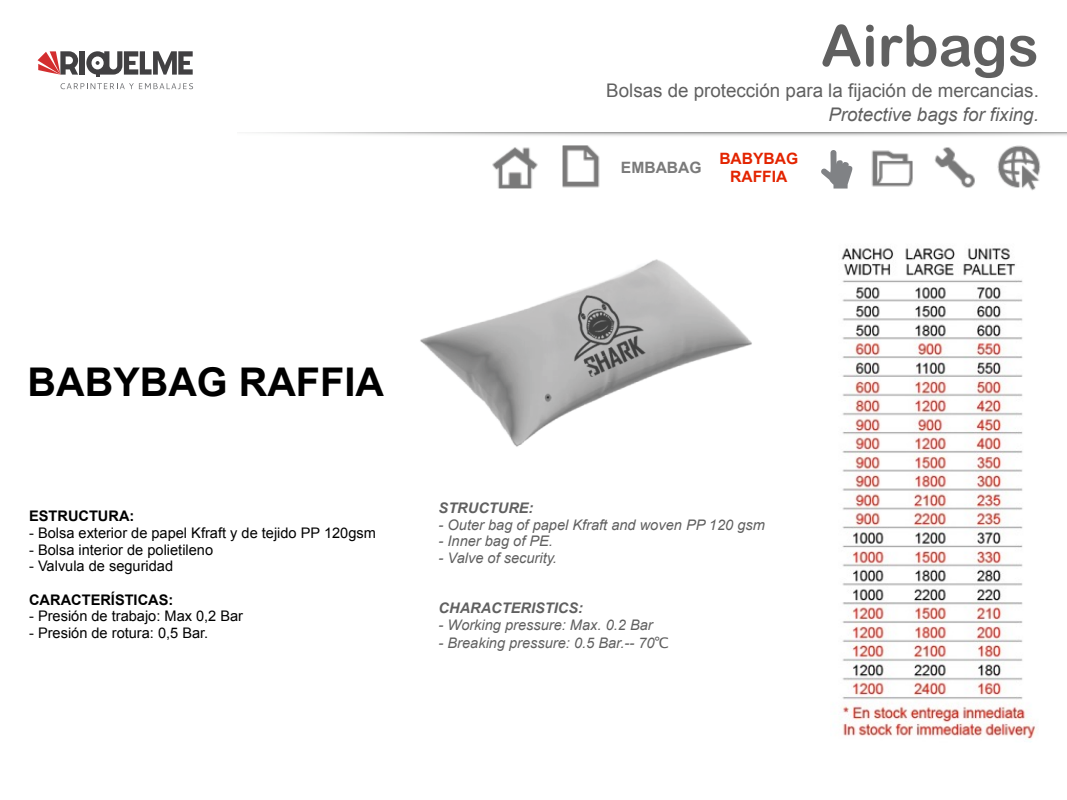
<style>
.page{position:relative;width:1067px;height:800px;background:#fff}
.page>*{position:absolute;margin:0;border:0;box-sizing:border-box;transform-origin:0 0}
.t1{font:57.3px "Arial Rounded MT Bold";color:#606060}
.t2{font:700 39.58px "Arial";color:#000}
.t3{font:18.75px "Arial";color:#606060}
.t4{font:italic 18.75px "Arial";color:#606060}
.t5{font:700 15.62px/17.7px "Arial";color:#e32400;text-align:center}
.t6{font:700 15.62px "Arial";color:#7a7a7a}
.t7{font:14.57px "Arial";color:#000}
.t8{font:italic 14.57px "Arial";color:#606060}
.t9{font:700 14.57px "Arial";color:#000}
.t10{font:italic 700 14.57px "Arial";color:#606060}
.s1{font-family:"Lucida Grande";font-style:normal}
</style>
<div class="page">
<img style="left:420px;top:259px;width:332px;height:188px">
<img style="left:841px;top:248px;width:196px;height:491px">
<img style="left:934px;top:147px;width:41px;height:41px">
<img style="left:997px;top:145px;width:44px;height:46px">
<img style="left:871px;top:150px;width:42px;height:37px">
<img style="left:562px;top:145px;width:38px;height:43px">
<img style="left:492px;top:147px;width:46px;height:42px">
<svg style="left:821px;top:150px;width:31px;height:39px"></svg>
<svg style="left:37px;top:51px;width:156px;height:39px"></svg>
<h1 class="t1" style="left:821px;top:12px;width:219px">Airbags</h1>
<p class="t3" style="left:606px;top:78px;width:434px">Bolsas de protección para la fijación de mercancias.</p>
<p class="t4" style="left:828px;top:102px;width:212px">Protective bags for fixing.</p>
<p class="t6" style="left:621px;top:157px;width:82px">EMBABAG</p>
<p class="t5" style="left:719px;top:151px;width:80px">BABYBAG<br>RAFFIA</p>
<h2 class="t2" style="left:28px;top:355px;width:358px">BABYBAG RAFFIA</h2>
<p class="t9" style="left:29px;top:507px;width:107px">ESTRUCTURA:</p>
<p class="t7" style="left:29px;top:523px;width:348px">- Bolsa exterior de papel Kfraft y de tejido PP 120gsm</p>
<p class="t7" style="left:29px;top:540px;width:185px">- Bolsa interior de polietileno</p>
<p class="t7" style="left:29px;top:557px;width:146px">- Valvula de seguridad</p>
<p class="t9" style="left:29px;top:590px;width:146px">CARACTERÍSTICAS:</p>
<p class="t7" style="left:29px;top:607px;width:215px">- Presión de trabajo: Max 0,2 Bar</p>
<p class="t7" style="left:29px;top:623px;width:181px">- Presión de rotura: 0,5 Bar.</p>
<p class="t10" style="left:438px;top:498px;width:96px">STRUCTURE:</p>
<p class="t8" style="left:438px;top:515px;width:328px">- Outer bag of papel Kfraft and woven PP 120 gsm</p>
<p class="t8" style="left:438px;top:532px;width:116px">- Inner bag of PE.</p>
<p class="t8" style="left:438px;top:549px;width:120px">- Valve of security.</p>
<p class="t10" style="left:438px;top:598px;width:146px">CHARACTERISTICS:</p>
<p class="t8" style="left:438px;top:615px;width:215px">- Working pressure: Max. 0.2 Bar</p>
<p class="t8" style="left:438px;top:633px;width:232px">- Breaking pressure: 0.5 Bar.-- 70<span class="s1">℃</span></p>
</div>
